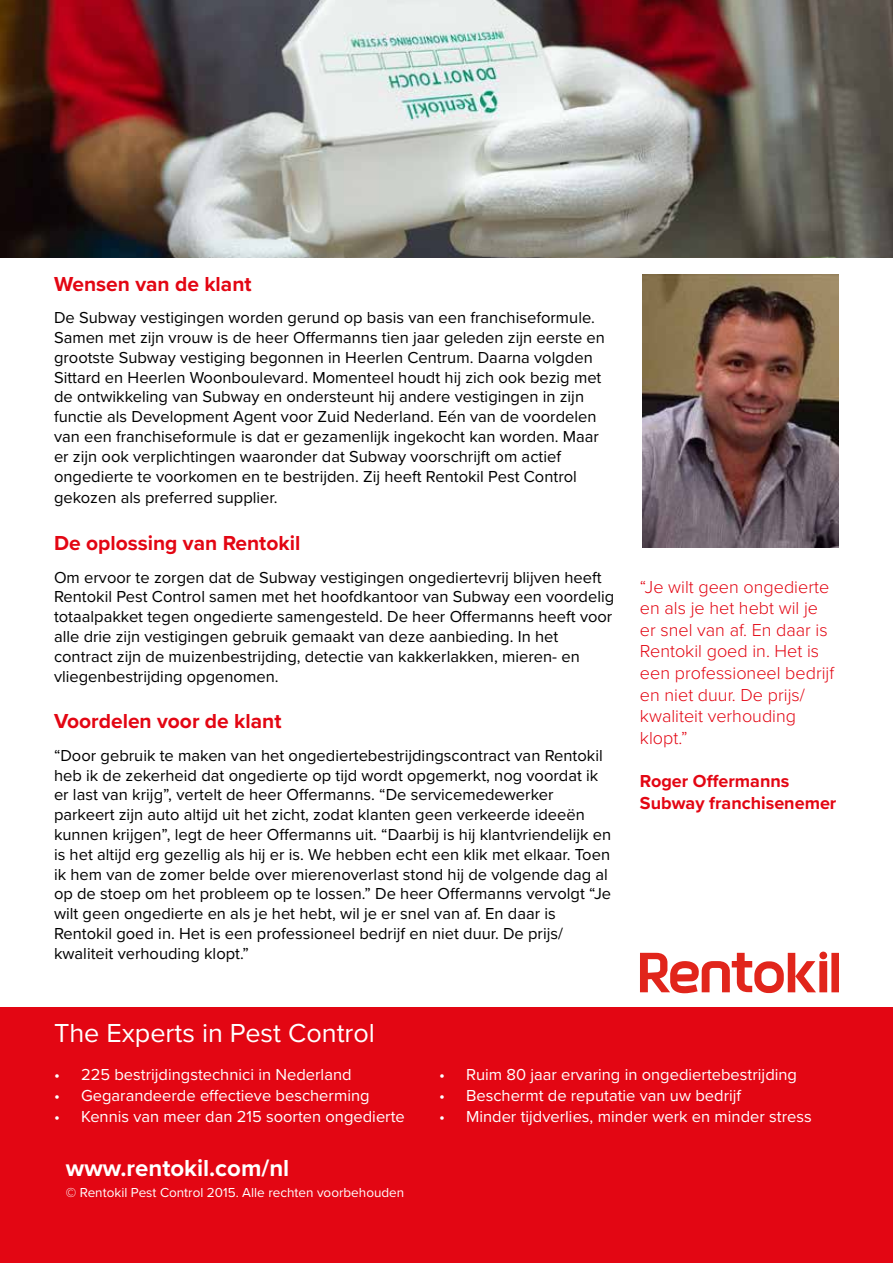
<style>
.page{position:relative;width:893px;height:1263px;background:#fff}
.page>*{position:absolute;margin:0;border:0;box-sizing:border-box;transform-origin:0 0}
.t1{font:27px "Proxima Nova";color:#fff}
.t2{font:700 24px "Proxima Nova";color:#fff}
.t3{font:700 21px "Proxima Nova";color:#e30613}
.t4{font:300 18px/21.6px "Proxima Nova";color:#e30613}
.t5{font:700 18px/21.6px "Proxima Nova";color:#e30613}
.t6{font:16.5px/19.8px "Proxima Nova";color:#000}
.t7{font:16.5px "Proxima Nova";color:#fff}
.t8{font:13.5px "Proxima Nova";color:#fff}
</style>
<div class="page">
<img style="left:0;top:0;width:893px;height:257px">
<div style="left:0;top:1008px;width:893px;height:255px;background:#e30613"></div>
<img style="left:642px;top:274px;width:197px;height:274px">
<svg style="left:640px;top:951px;width:199px;height:42px"></svg>
<p class="t3" style="left:54px;top:268px;width:199px">Wensen van de klant</p>
<p class="t6" style="left:54px;top:307px;width:552px">De Subway vestigingen worden gerund op basis van een franchiseformule.<br>Samen met zijn vrouw is de heer Offermanns tien jaar geleden zijn eerste en grootste Subway vestiging begonnen in Heerlen Centrum. Daarna volgden Sittard en Heerlen Woonboulevard. Momenteel houdt hij zich ook bezig met de ontwikkeling van Subway en ondersteunt hij andere vestigingen in zijn functie als Development Agent voor Zuid Nederland. Eén van de voordelen van een franchiseformule is dat er gezamenlijk ingekocht kan worden. Maar er zijn ook verplichtingen waaronder dat Subway voorschrijft om actief ongedierte te voorkomen en te bestrijden. Zij heeft Rentokil Pest Control</p>
<p class="t6" style="left:54px;top:487px;width:225px">gekozen als preferred supplier.</p>
<p class="t3" style="left:54px;top:527px;width:248px">De oplossing van Rentokil</p>
<p class="t6" style="left:54px;top:566px;width:562px">Om ervoor te zorgen dat de Subway vestigingen ongediertevrij blijven heeft Rentokil Pest Control samen met het hoofdkantoor van Subway een voordelig totaalpakket tegen ongedierte samengesteld. De heer Offermanns heeft voor alle drie zijn vestigingen gebruik gemaakt van deze aanbieding. In het contract zijn de muizenbestrijding, detectie van kakkerlakken, mieren- en vliegenbestrijding opgenomen.</p>
<p class="t3" style="left:54px;top:706px;width:229px">Voordelen voor de klant</p>
<p class="t6" style="left:54px;top:745px;width:559px">“Door gebruik te maken van het ongediertebestrijdingscontract van Rentokil heb ik de zekerheid dat ongedierte op tijd wordt opgemerkt, nog voordat ik er last van krijg”, vertelt de heer Offermanns. “De servicemedewerker parkeert zijn auto altijd uit het zicht, zodat klanten geen verkeerde ideeën kunnen krijgen”, legt de heer Offermanns uit. “Daarbij is hij klantvriendelijk en is het altijd erg gezellig als hij er is. We hebben echt een klik met elkaar. Toen ik hem van de zomer belde over mierenoverlast stond hij de volgende dag al op de stoep om het probleem op te lossen.” De heer Offermanns vervolgt “Je wilt geen ongedierte en als je het hebt, wil je er snel van af. En daar is Rentokil goed in. Het is een professioneel bedrijf en niet duur. De prijs/ kwaliteit verhouding klopt.”</p>
<p class="t4" style="left:640px;top:575px;width:196px">“Je wilt geen ongedierte en als je het hebt wil je er snel van af. En daar is<br>Rentokil goed in. Het is een professioneel bedrijf en niet duur. De prijs/ kwaliteit verhouding klopt.”</p>
<p class="t5" style="left:640px;top:770px;width:198px">Roger Offermanns<br>Subway franchisenemer</p>
<h1 class="t1" style="left:54px;top:1013px;width:323px">The Experts in Pest Control</h1>
<p class="t7" style="left:54px;top:1062px;width:299px">• 225 bestrijdingstechnici in Nederland</p>
<p class="t7" style="left:54px;top:1083px;width:317px">• Gegarandeerde effectieve bescherming</p>
<p class="t7" style="left:54px;top:1104px;width:352px">• Kennis van meer dan 215 soorten ongedierte</p>
<h2 class="t2" style="left:66px;top:1150px;width:225px">www.rentokil.com/nl</h2>
<p class="t8" style="left:66px;top:1183px;width:340px">© Rentokil Pest Control 2015. Alle rechten voorbehouden</p>
<p class="t7" style="left:439px;top:1062px;width:360px">• Ruim 80 jaar ervaring in ongediertebestrijding</p>
<p class="t7" style="left:439px;top:1083px;width:304px">• Beschermt de reputatie van uw bedrijf</p>
<p class="t7" style="left:439px;top:1105px;width:374px">• Minder tijdverlies, minder werk en minder stress</p>
</div>
